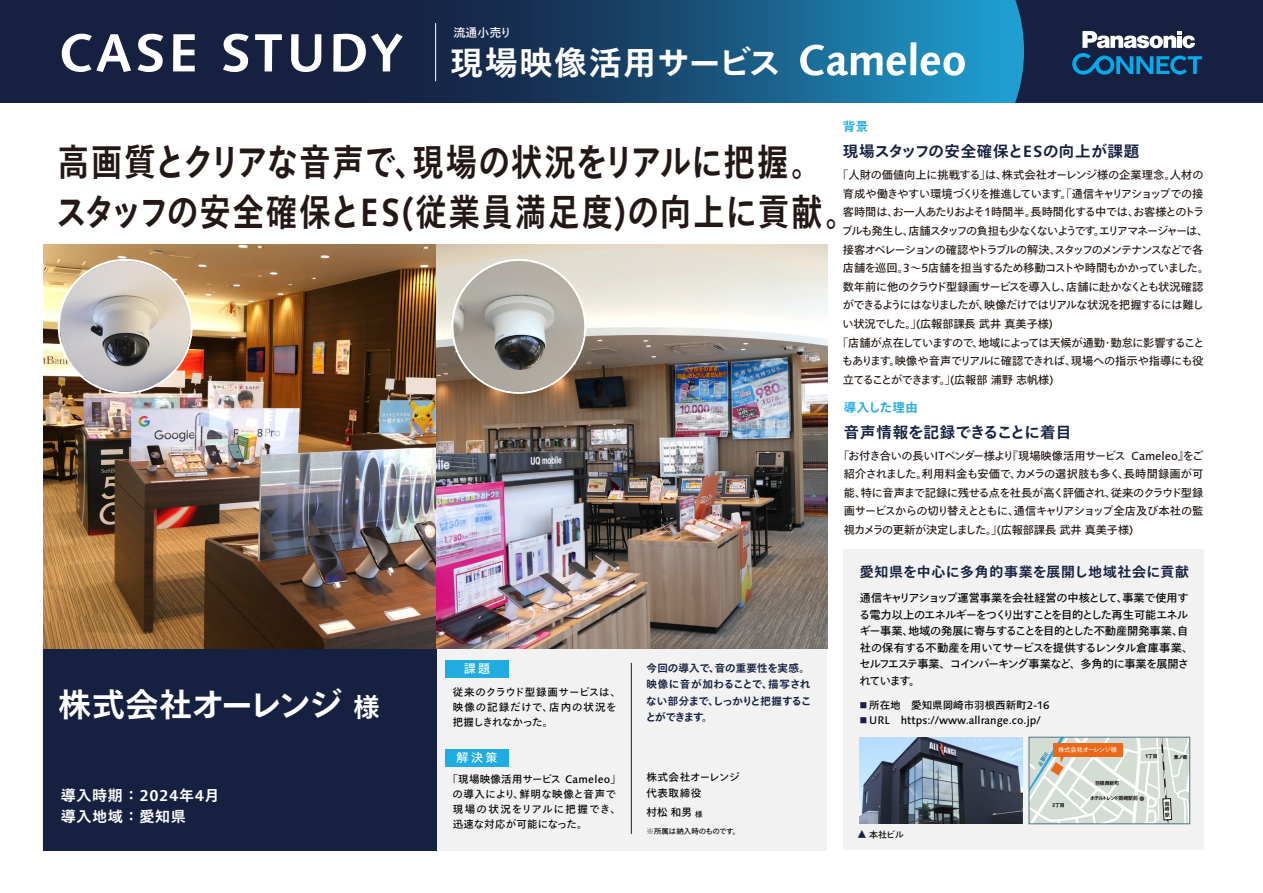
<style>
.page{position:relative;width:1263px;height:893px;background:#fff}
.page>*{position:absolute;margin:0;border:0;box-sizing:border-box;transform-origin:0 0}
.t1{font:700 37.5px/49.5px "Tazugane Gothic Std N";letter-spacing:.04em;color:#231815;scale:.83 1}
.t2{font:700 33px "Tazugane Gothic Std N";letter-spacing:.05em;color:#fff}
.t3{font:700 33px "Tazugane Gothic Std N";letter-spacing:-.035em;color:#fff}
.t4{font:700 15.45px "Tazugane Gothic Std N";letter-spacing:.035em;color:#162141}
.t5{font:700 15.45px "Tazugane Gothic Std N";letter-spacing:.015em;color:#162141}
.t6{font:700 15px/21px "Tazugane Gothic Std N";letter-spacing:.05em;color:#fff}
.t7{font:700 13.95px "Tazugane Gothic Std N";letter-spacing:.05em;color:#162141}
.t8{font:700 12.45px "Tazugane Gothic Std N";letter-spacing:.04em;color:#20ace0}
.t9{font:12px "Tazugane Gothic Std N";color:#fff}
.t10{font:11.25px/18.6px "Tazugane Gothic Std N";letter-spacing:-.055em;color:#231815;text-align:justify}
.t11{font:11.25px/16.5px "Tazugane Gothic Std N";letter-spacing:-.06em;color:#040000}
.t12{font:11.25px "Tazugane Gothic Std N";letter-spacing:-.1em;color:#231815}
.t13{font:11.25px "Tazugane Gothic Std N";letter-spacing:-.075em;color:#231815}
.t14{font:11.25px "Tazugane Gothic Std N";letter-spacing:-.12em;color:#231815}
.t15{font:11.25px "Tazugane Gothic Std N";letter-spacing:-.08em;color:#231815}
.t16{font:11.25px "Tazugane Gothic Std N";letter-spacing:-.015em;color:#231815}
.t17{font:11.25px "Tazugane Gothic Std N";letter-spacing:-.03em;color:#231815}
.t18{font:11.25px "Tazugane Gothic Std N";letter-spacing:-.01em;color:#231815}
.t19{font:500 10.95px "Syntax Next LT Pro";color:#040000}
.t20{font:10.5px/15px "Tazugane Gothic Std N";letter-spacing:.02em;color:#040000}
.t21{font:700 10.5px/16.5px "Tazugane Gothic Std N";letter-spacing:-.01em;color:#162141}
.t22{font:10.5px "Tazugane Gothic Std N";color:#040000}
.t23{font:10.5px/15.8px "Tazugane Gothic Std N";letter-spacing:.05em;color:#040000}
.t24{font:9px "Tazugane Gothic Std N";color:#040000}
.t25{font:7.5px "Tazugane Gothic Std N";letter-spacing:-.02em;color:#040000}
.t26{font:6.3px "Tazugane Gothic Std N";letter-spacing:-.05em;color:#fff}
.t27{font:700 5.1px "Tazugane Gothic Std N";letter-spacing:-.065em;color:#000;scale:.95 1}
.t28{font:700 5.1px "Tazugane Gothic Std N";letter-spacing:-.115em;color:#000;scale:.95 1}
.s1{font-family:"Syntax Next LT Pro";font-size:53.55px}
.s2{font-family:"Syntax Next LT Pro";font-size:16.35px}
.s3{font-family:"Syntax Next LT Pro";font-size:39.45px}
.s4{font-family:"Syntax Next LT Pro";font-weight:500;font-size:11.85px}
.s5{font-size:26.4px}
.s6{font-family:"Syntax Next LT Pro";font-size:15.75px}
.s7{font-size:7.35px;color:#162141}
.s8{font-family:"Syntax Next LT Pro";font-weight:500;font-size:10.95px}
.s9{font-family:"Tazugane Gothic Std N";font-weight:400;font-size:7.35px;color:#162141}
.s10{font-family:"Syntax Next LT Pro";font-size:5.4px}
.s11{font-size:7.5px}
.s12{font-size:9.9px;color:#162141}
</style>
<div class="page">
<div style="left:43px;top:643px;width:784px;height:207px;background:#f2f2f2"></div>
<hr style="left:631px;top:663px;width:1px;height:171px;background:#231815">
<div style="left:843px;top:549px;width:360px;height:301px;background:#f2f2f2"></div>
<svg style="left:0;top:0;width:1015px;height:103px;background:#17385c"></svg>
<svg style="left:1015px;top:0;width:248px;height:103px;background:#1e3354"></svg>
<div style="left:43px;top:647px;width:393px;height:203px;background:#162141"></div>
<div style="left:445px;top:660px;width:64px;height:17px;background:#20ace0"></div>
<div style="left:445px;top:749px;width:64px;height:17px;background:#20ace0"></div>
<hr style="left:435px;top:23px;width:1px;height:58px;background:#fff">
<img style="left:859px;top:737px;width:164px;height:87px">
<img style="left:781px;top:24px;width:203px;height:71px">
<img style="left:43px;top:244px;width:784px;height:404px">
<img style="left:58px;top:259px;width:135px;height:135px">
<img style="left:60px;top:261px;width:131px;height:131px;border-radius:65px">
<svg style="left:451px;top:259px;width:135px;height:135px;background:#b8aa9b"></svg>
<img style="left:453px;top:261px;width:131px;height:131px;border-radius:65px">
<svg style="left:1029px;top:737px;width:161px;height:88px"></svg>
<p class="t9" style="left:453px;top:24px;width:60px">流通小売り</p>
<h2 class="t2" style="left:59px;top:39px;width:724px"><span class="s1">CASE STUDY</span> 現場映像活用サービス</h2>
<p class="t8" style="left:843px;top:118px;width:27px">背景</p>
<h3 class="t4" style="left:843px;top:141px;width:298px">現場スタッフの安全確保と<span class="s2">ES</span>の向上が課題</h3>
<h1 class="t1" style="left:56px;top:141px;width:965px">高画質とクリアな音声で、現場の状況をリアルに把握。スタッフの安全確保と<span class="s3">ES(</span>従業員満足度<span class="s3">)</span>の向上に貢献。</h1>
<p class="t16" style="left:837px;top:167px;width:368px">「人財の価値向上に挑戦する」は、株式会社オーレンジ様の企業理念。人材の</p>
<p class="t13" style="left:843px;top:186px;width:362px">育成や働きやすい環境づくりを推進しています。「通信キャリアショップでの接</p>
<p class="t10" style="left:843px;top:204px;width:363px">客時間は、お一人あたりおよそ<span class="s4">1</span>時間半。長時間化する中では、お客様とのトラ</p>
<p class="t12" style="left:842px;top:223px;width:368px">ブルも発生し、店舗スタッフの負担も少なくないようです。エリアマネージャーは、</p>
<p class="t14" style="left:843px;top:241px;width:362px">接客オペレーションの確認やトラブルの解決、スタッフのメンテナンスなどで各</p>
<p class="t10" style="left:843px;top:259px;width:368px">店舗を巡回。<span class="s4">3</span>～<span class="s4">5</span>店舗を担当するため移動コストや時間もかかっていました。</p>
<p class="t10" style="left:843px;top:278px;width:362px">数年前に他のクラウド型録画サービスを導入し、店舗に赴かなくとも状況確認</p>
<p class="t15" style="left:843px;top:297px;width:363px">ができるようにはなりましたが、映像だけではリアルな状況を把握するには難し</p>
<p class="t18" style="left:842px;top:316px;width:212px">い状況でした。」<span class="s4">(</span>広報部課長武井真美子様<span class="s4">)</span></p>
<p class="t10" style="left:837px;top:334px;width:369px">「店舗が点在していますので、地域によっては天候が通勤・勤怠に影響すること</p>
<p class="t17" style="left:842px;top:353px;width:363px">もあります。映像や音声でリアルに確認できれば、現場への指示や指導にも役</p>
<p class="t10" style="left:843px;top:371px;width:212px">立てることができます。」<span class="s4">(</span>広報部浦野志帆様<span class="s4">)</span></p>
<p class="t8" style="left:844px;top:398px;width:76px">導入した理由</p>
<p class="t10" style="left:844px;top:447px;width:361px;text-indent:-6px">「お付き合いの長い<span class="s4">IT</span>ベンダー様より『現場映像活用サービス <span class="s4">Cameleo</span>』をご紹介されました。利用料金も安価で、カメラの選択肢も多く、長時間録画が可能、特に音声まで記録に残せる点を社長が高く評価され、従来のクラウド型録画サービスからの切り替えとともに、通信キャリアショップ全店及び本社の監視カメラの更新が決定しました。」<span class="s4">(</span>広報部課長武井真美子様<span class="s4">)</span></p>
<h3 class="t5" style="left:844px;top:421px;width:229px">音声情報を記録できることに着目</h3>
<h2 class="t3" style="left:58px;top:681px;width:323px">株式会社オーレンジ<span class="s5">様</span></h2>
<h3 class="t6" style="left:61px;top:786px;width:160px">導入時期：<span class="s6">2024</span>年<span class="s6">4</span>月導入地域：愛知県</h3>
<p class="t7" style="left:860px;top:562px;width:331px">愛知県を中心に多角的事業を展開し地域社会に貢献</p>
<p class="t9" style="left:464px;top:660px;width:28px">課題</p>
<p class="t20" style="left:453px;top:685px;width:170px">従来のクラウド型録画サービスは、映像の記録だけで、店内の状況を把握しきれなかった。</p>
<p class="t21" style="left:646px;top:660px;width:167px">今回の導入で、音の重要性を実感。映像に音が加わることで、描写されない部分まで、しっかりと把握するこ</p>
<p class="t21" style="left:646px;top:710px;width:68px">とができます。</p>
<p class="t11" style="left:859px;top:590px;width:336px">通信キャリアショップ運営事業を会社経営の中核として、事業で使用する電力以上のエネルギーをつくり出すことを目的とした再生可能エネルギー事業、地域の発展に寄与することを目的とした不動産開発事業、自社の保有する不動産を用いてサービスを提供するレンタル倉庫事業、セルフエステ事業、コインパーキング事業など、多角的に事業を展開されています。</p>
<p class="t22" style="left:860px;top:698px;width:191px"><span class="s7">■</span> 所在地　愛知県岡崎市羽根西新町<span class="s8">2-16</span></p>
<p class="t19" style="left:860px;top:713px;width:183px"><span class="s9">■</span> URL https://www.allrange.co.jp/</p>
<p class="t9" style="left:457px;top:749px;width:42px">解決策</p>
<p class="t26" style="left:1058px;top:745px;width:60px">株式会社オーレンジ様</p>
<p class="t27" style="left:1145px;top:752px;width:15px"><span class="s10">1</span>丁目</p>
<p class="t27" style="left:1174px;top:754px;width:16px">東ノ郷</p>
<p class="t20" style="left:452px;top:773px;width:170px;text-indent:-5px">「現場映像活用サービス <span class="s8">Cameleo</span>」の導入により、鮮明な映像と音声で現場の状況をリアルに把握でき、迅速な対応が可能になった。</p>
<p class="t23" style="left:647px;top:770px;width:94px">株式会社オーレンジ代表取締役</p>
<p class="t27" style="left:1095px;top:779px;width:27px">羽根西新町</p>
<p class="t27" style="left:1052px;top:801px;width:15px"><span class="s10">3</span>丁目</p>
<p class="t28" style="left:1090px;top:795px;width:52px">ホテルトレンド岡崎駅前</p>
<p class="t20" style="left:647px;top:806px;width:58px">村松和男<span class="s11">様</span></p>
<p class="t25" style="left:647px;top:826px;width:95px">※所属は納入時のものです。</p>
<p class="t24" style="left:857px;top:828px;width:48px"><span class="s12">▲</span> 本社ビル</p>
</div>
